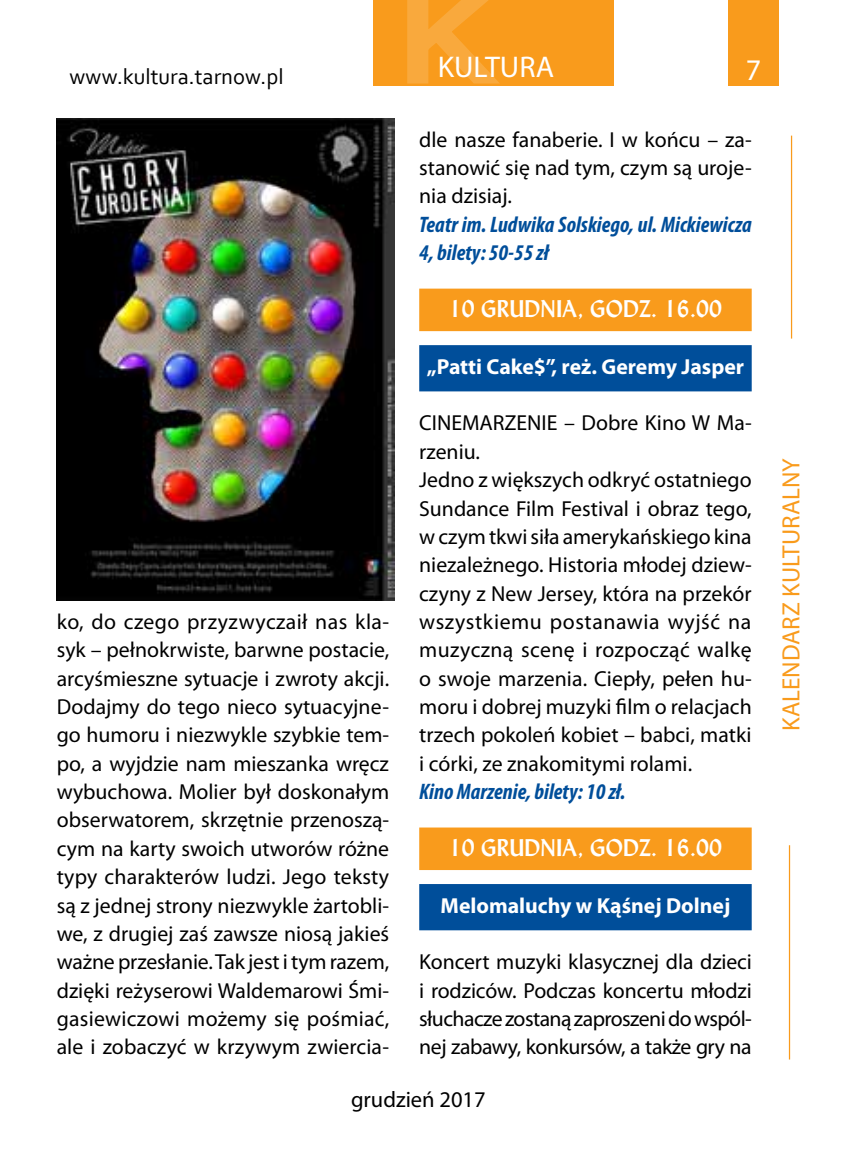
<style>
.page{position:relative;width:851px;height:1170px;background:#fff}
.page>*{position:absolute;margin:0;border:0;box-sizing:border-box;transform-origin:0 0}
.t1{font:30px "Myriad Pro";color:#fff}
.t2{font:25px "Myriad Pro";color:#f99b1c}
.t3{font:italic 700 condensed 22.5px/28.2px "Myriad Pro";color:#004e9a}
.t4{font:700 22.5px "Lydian PL";color:#fff}
.t5{font:22.5px "Corbel";color:#000}
.t6{font:22.5px "Myriad Pro";color:#000}
.t7{font:21.75px/28.2px "Myriad Pro";color:#000;text-align:justify}
.t8{font:700 21.75px "Myriad Pro";color:#fff}
</style>
<div class="page">
<div style="left:373px;top:0;width:241px;height:85px;background:#f99b1c"></div>
<svg style="left:404px;top:0;width:164px;height:86px"></svg>
<div style="left:728px;top:0;width:50px;height:85px;background:#f99b1c"></div>
<hr style="left:790px;top:136px;width:2px;height:202px;background:#f99b1c">
<hr style="left:788px;top:845px;width:2px;height:214px;background:#f99b1c">
<div style="left:419px;top:288px;width:332px;height:43px;background:#f99b1c"></div>
<div style="left:419px;top:345px;width:332px;height:46px;background:#004e9a"></div>
<div style="left:419px;top:827px;width:332px;height:43px;background:#f99b1c"></div>
<div style="left:419px;top:884px;width:332px;height:46px;background:#004e9a"></div>
<img style="left:57px;top:118px;width:337px;height:482px">
<p class="t5" style="left:70px;top:62px;width:215px">www.kultura.tarnow.pl</p>
<p class="t7" style="left:57px;top:607px;width:334px">ko, do czego przyzwyczaił nas kla&shy;syk – pełnokrwiste, barwne postacie, arcyśmieszne sytuacje i zwroty akcji.<br>Dodajmy do tego nieco sytuacyjne&shy;go humoru i niezwykle szybkie tem&shy;po, a wyjdzie nam mieszanka wręcz wybuchowa. Molier był doskonałym obserwatorem, skrzętnie przenoszą&shy;cym na karty swoich utworów różne typy charakterów ludzi. Jego teksty są z jednej strony niezwykle żartobli&shy;we, z drugiej zaś zawsze niosą jakieś ważne przesłanie. Tak jest i tym razem, dzięki reżyserowi Waldemarowi Śmi&shy;gasiewiczowi możemy się pośmiać, ale i zobaczyć w krzywym zwiercia-</p>
<h1 class="t1" style="left:437px;top:48px;width:118px">KULTURA</h1>
<h1 class="t1" style="left:745px;top:51px;width:17px">7</h1>
<p class="t7" style="left:419px;top:125px;width:334px">dle nasze fanaberie. I w końcu – za&shy;stanowić się nad tym, czym są uroje&shy;nia dzisiaj.</p>
<p class="t3" style="left:419px;top:210px;width:334px">Teatr im. Ludwika Solskiego, ul. Mickiewicza<br>4, bilety: 50-55 zł</p>
<p class="t4" style="left:449px;top:294px;width:274px">10 GRUDNIA, GODZ. 16.00</p>
<p class="t8" style="left:426px;top:352px;width:319px">„Patti Cake$”, reż. Geremy Jasper</p>
<p class="t7" style="left:419px;top:408px;width:334px;text-align:left">CINEMARZENIE – Dobre Kino W Ma&shy;rzeniu.<br>Jedno z większych odkryć ostatniego Sundance Film Festival i obraz tego, w czym tkwi siła amerykańskiego kina niezależnego. Historia młodej dziew&shy;czyny z New Jersey, która na przekór wszystkiemu postanawia wyjść na muzyczną scenę i rozpocząć walkę o swoje marzenia. Ciepły, pełen hu&shy;moru i dobrej muzyki film o relacjach trzech pokoleń kobiet – babci, matki i córki, ze znakomitymi rolami.</p>
<p class="t3" style="left:419px;top:777px;width:208px">Kino Marzenie, bilety: 10 zł.</p>
<p class="t4" style="left:449px;top:832px;width:274px">10 GRUDNIA, GODZ. 16.00</p>
<p class="t8" style="left:440px;top:891px;width:291px">Melomaluchy w Kąśnej Dolnej</p>
<p class="t7" style="left:419px;top:947px;width:334px">Koncert muzyki klasycznej dla dzieci i rodziców. Podczas koncertu młodzi słuchacze zostaną zaproszeni do wspól&shy;nej zabawy, konkursów, a także gry na</p>
<p class="t6" style="left:351px;top:1085px;width:136px">grudzień 2017</p>
<p class="t2" style="left:775px;top:731px;width:274px;rotate:-90deg">KALENDARZ KULTURALNY</p>
</div>
